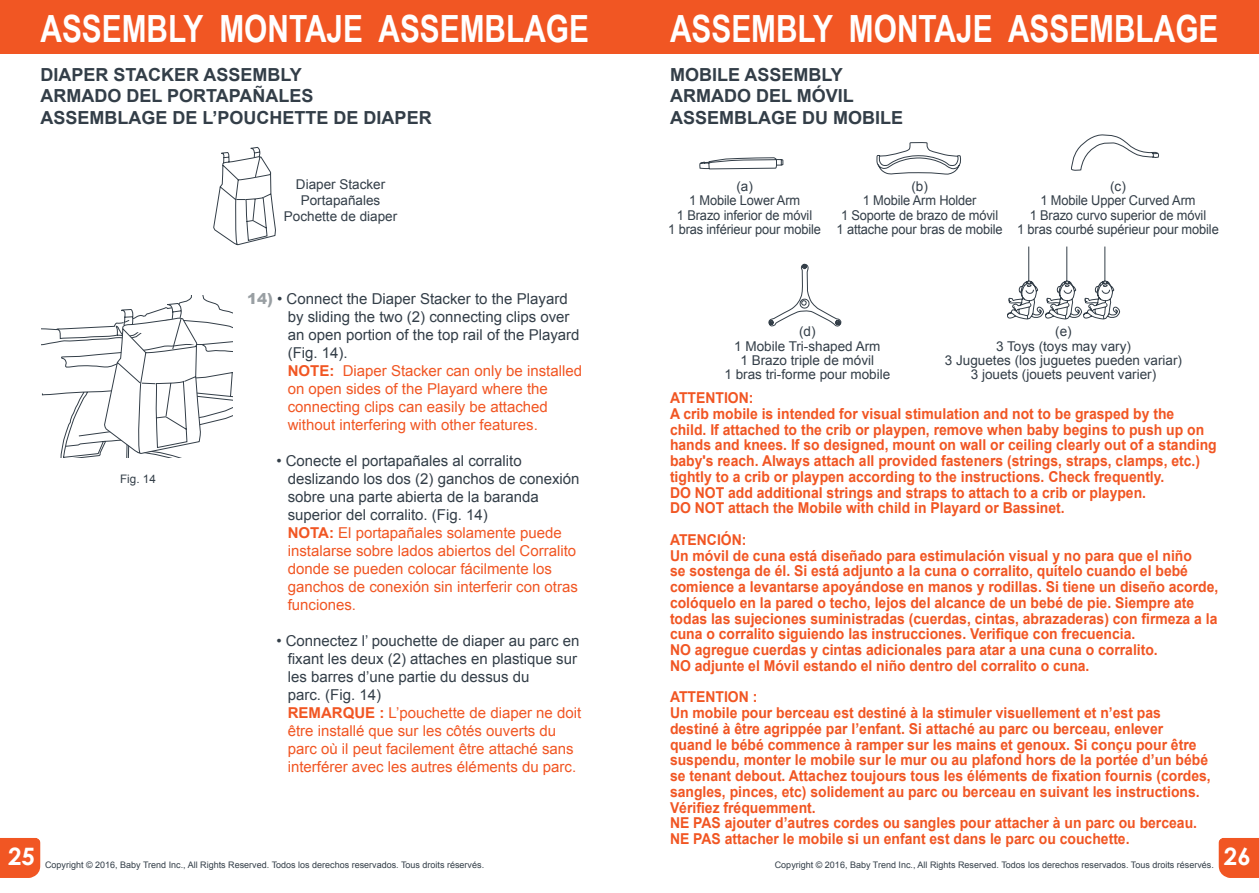
<style>
.page{position:relative;width:1259px;height:893px;background:#fff}
.page>*{position:absolute;margin:0;border:0;box-sizing:border-box;transform-origin:0 0}
.t1{font:700 37.5px "Arial Narrow";color:#fff}
.t2{font:700 24px "Century Gothic";color:#fff}
.t3{font:700 18px/21.6px "Arial";color:#333e48}
.t4{font:700 15px/15.8px "Arial";color:#f15623;scale:.93 1}
.t5{font:15px/18px "Arial";color:#f15623}
.t6{font:13.5px/14.2px "Arial";letter-spacing:-.01em;color:#333e48;text-align:center}
.t7{font:11.7px "Arial";color:#333e48}
.t8{font:9px "Arial";color:#333e48}
.s1{font-weight:900;color:#999fa3}
.s2{color:#333e48}
.s3{font-weight:700}
</style>
<div class="page">
<div style="left:0;top:838px;width:40px;height:40px;background:#f15623"></div>
<div style="left:1218px;top:838px;width:41px;height:40px;background:#f15623"></div>
<div style="left:0;top:0;width:629px;height:54px;background:#f15623"></div>
<div style="left:629px;top:0;width:630px;height:54px;background:#f15623"></div>
<svg style="left:1007px;top:246px;width:113px;height:74px"></svg>
<svg style="left:876px;top:142px;width:85px;height:33px"></svg>
<svg style="left:699px;top:157px;width:85px;height:13px"></svg>
<svg style="left:1071px;top:134px;width:88px;height:37px"></svg>
<svg style="left:768px;top:263px;width:74px;height:64px"></svg>
<svg style="left:213px;top:147px;width:63px;height:99px"></svg>
<svg style="left:41px;top:295px;width:192px;height:163px"></svg>
<h1 class="t1" style="left:40px;top:0;width:550px">ASSEMBLY MONTAJE ASSEMBLAGE</h1>
<h1 class="t1" style="left:670px;top:0;width:550px">ASSEMBLY MONTAJE ASSEMBLAGE</h1>
<p class="t3" style="left:40px;top:64px;width:393px">DIAPER STACKER ASSEMBLY<br>ARMADO DEL PORTAPAÑALES<br>ASSEMBLAGE DE L’POUCHETTE DE DIAPER</p>
<p class="t3" style="left:670px;top:64px;width:235px">MOBILE ASSEMBLY<br>ARMADO DEL MÓVIL<br>ASSEMBLAGE DU MOBILE</p>
<p class="t6" style="left:284px;top:176px;width:115px;line-height:16.2px">Diaper Stacker<br>Portapañales<br>Pochette de diaper</p>
<p class="t6" style="left:668px;top:179px;width:154px">(a)<br>1 Mobile Lower Arm<br>1 Brazo inferior de móvil<br>1 bras inférieur pour mobile</p>
<p class="t6" style="left:836px;top:179px;width:168px">(b)<br>1 Mobile Arm Holder<br>1 Soporte de brazo de móvil<br>1 attache pour bras de mobile</p>
<p class="t6" style="left:1017px;top:179px;width:203px">(c)<br>1 Mobile Upper Curved Arm<br>1 Brazo curvo superior de móvil<br>1 bras courbé supérieur pour mobile</p>
<h2 class="t2" style="left:8px;top:842px;width:28px">25</h2>
<p class="t5" style="left:288px;top:289px;width:296px;text-indent:-40px"><span class="s1">14)</span> <span class="s2">• Connect the Diaper Stacker to the Playard by sliding the two (2) connecting clips over an open portion of the top rail of the Playard (Fig. 14).<br></span><span class="s3">NOTE:</span> Diaper Stacker can only be installed on open sides of the Playard where the connecting clips can easily be attached without interfering with other features.</p>
<p class="t5" style="left:288px;top:451px;width:293px;text-indent:-11px"><span class="s2">• Conecte el portapañales al corralito deslizando los dos (2) ganchos de conexión sobre una parte abierta de la baranda superior del corralito. (Fig. 14)<br></span><span class="s3">NOTA:</span> El portapañales solamente puede instalarse sobre lados abiertos del Corralito donde se pueden colocar fácilmente los ganchos de conexión sin interferir con otras funciones.</p>
<p class="t5" style="left:288px;top:631px;width:295px;text-indent:-11px"><span class="s2">• Connectez l’ pouchette de diaper au parc en fixant les deux (2) attaches en plastique sur les barres d’une partie du dessus du<br>parc. (Fig. 14)<br></span><span class="s3">REMARQUE :</span> L’pouchette de diaper ne doit être installé que sur les côtés ouverts du parc où il peut facilement être attaché sans interférer avec les autres éléments du parc.</p>
<p class="t6" style="left:724px;top:324px;width:167px">(d)<br>1 Mobile Tri-shaped Arm<br>1 Brazo triple de móvil<br>1 bras tri-forme pour mobile</p>
<p class="t4" style="left:670px;top:390px;width:589px">ATTENTION:<br>A crib mobile is intended for visual stimulation and not to be grasped by the<br>child. If attached to the crib or playpen, remove when baby begins to push up on hands and knees. If so designed, mount on wall or ceiling clearly out of a standing baby's reach. Always attach all provided fasteners (strings, straps, clamps, etc.) tightly to a crib or playpen according to the instructions. Check frequently.<br>DO NOT add additional strings and straps to attach to a crib or playpen.<br>DO NOT attach the Mobile with child in Playard or Bassinet.</p>
<p class="t4" style="left:670px;top:532px;width:591px">ATENCIÓN:<br>Un móvil de cuna está diseñado para estimulación visual y no para que el niño<br>se sostenga de él. Si está adjunto a la cuna o corralito, quítelo cuando el bebé comience a levantarse apoyándose en manos y rodillas. Si tiene un diseño acorde, colóquelo en la pared o techo, lejos del alcance de un bebé de pie. Siempre ate todas las sujeciones suministradas (cuerdas, cintas, abrazaderas) con firmeza a la cuna o corralito siguiendo las instrucciones. Verifique con frecuencia.<br>NO agregue cuerdas y cintas adicionales para atar a una cuna o corralito.<br>NO adjunte el Móvil estando el niño dentro del corralito o cuna.</p>
<p class="t4" style="left:670px;top:690px;width:583px">ATTENTION :<br>Un mobile pour berceau est destiné à la stimuler visuellement et n’est pas destiné à être agrippée par l’enfant. Si attaché au parc ou berceau, enlever<br>quand le bébé commence à ramper sur les mains et genoux. Si conçu pour être suspendu, monter le mobile sur le mur ou au plafond hors de la portée d’un bébé se tenant debout. Attachez toujours tous les éléments de fixation fournis (cordes, sangles, pinces, etc) solidement au parc ou berceau en suivant les instructions.<br>Vérifiez fréquemment.<br>NE PAS ajouter d’autres cordes ou sangles pour attacher à un parc ou berceau.<br>NE PAS attacher le mobile si un enfant est dans le parc ou couchette.</p>
<p class="t6" style="left:945px;top:324px;width:239px">(e)<br>3 Toys (toys may vary)<br>3 Juguetes (los juguetes pueden variar)<br>3 jouets (jouets peuvent varier)</p>
<p class="t7" style="left:120px;top:471px;width:37px">Fig. 14</p>
<h2 class="t2" style="left:1224px;top:842px;width:28px">26</h2>
<p class="t8" style="left:45px;top:858px;width:441px">Copyright © 2016, Baby Trend Inc., All Rights Reserved. Todos los derechos reservados. Tous droits réservés.</p>
<p class="t8" style="left:775px;top:858px;width:441px">Copyright © 2016, Baby Trend Inc., All Rights Reserved. Todos los derechos reservados. Tous droits réservés.</p>
</div>
